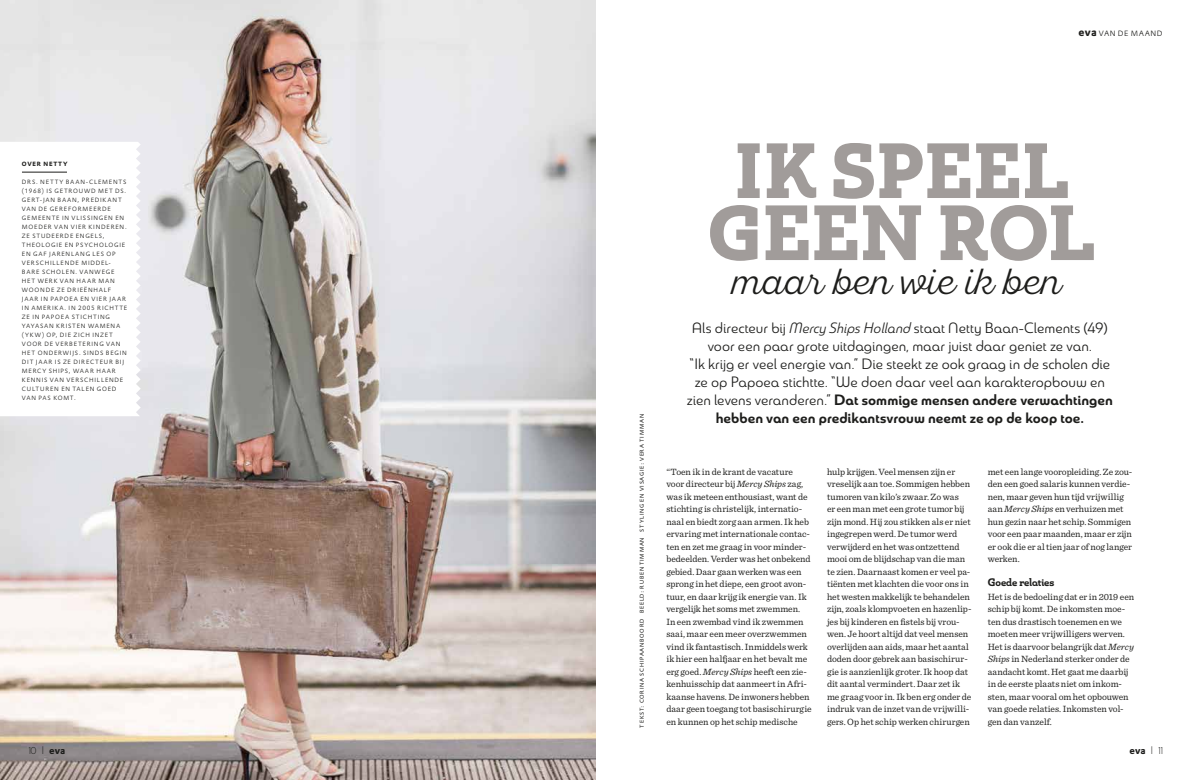
<style>
.page{position:relative;width:1191px;height:780px;background:#fff}
.page>*{position:absolute;margin:0;border:0;box-sizing:border-box;transform-origin:0 0}
.t1{font:78px/62px "Madurai Slab Nor Ex B";color:#a19c9a;text-align:center}
.t2{font:300 36.2px "Sant Elia Script";color:#1d1d1b}
.t3{font:15px/18px "Madurai Norm";letter-spacing:-.005em;color:#1d1d1b;text-align:center}
.t4{font:11px "Madurai Slab Nor Bol";letter-spacing:.005em;color:#1d1d1b}
.t5{font:700 10px "DTL Prokyon TOT";letter-spacing:-.01em;color:#1d1d1b}
.t6{font:300 10px "Madurai Norm";color:#1d1d1b}
.t7{font:9.5px/12.5px "Sentinel";letter-spacing:-.005em;color:#1d1d1b}
.t8{font:300 7.5px "DTL Prokyon TOT";letter-spacing:.07em;color:#1d1d1b}
.t9{font:300 6px/9px "DTL Prokyon TOT";letter-spacing:.13em;color:#1d1d1b}
.t10{font:700 6px "DTL Prokyon TOT";letter-spacing:.135em;color:#1d1d1b}
.t11{font:5.5px "DTL Prokyon TOT";letter-spacing:.13em;color:#1d1d1b}
.s1{font-weight:700;font-size:11px}
.s2{font-style:italic}
.s3{font-weight:700}
.s4{font-weight:300;font-size:8px}
</style>
<div class="page">
<img style="left:0;top:0;width:595px;height:780px">
<svg style="left:0;top:142px;width:141px;height:274px"></svg>
<hr style="left:22px;top:172px;width:45px;height:1px;background:#1d1d1b">
<p class="t10" style="left:22px;top:160px;width:47px">OVER NETTY</p>
<p class="t9" style="left:22px;top:178px;width:107px">DRS. NETTY BAAN-CLEMENTS (1968) IS GETROUWD MET DS.<br>GERT-JAN BAAN, PREDIKANT<br>VAN DE GEREFORMEERDE<br>GEMEENTE IN VLISSINGEN EN<br>MOEDER VAN VIER KINDEREN.<br>ZE STUDEERDE ENGELS,<br>THEOLOGIE EN PSYCHOLOGIE<br>EN GAF JARENLANG LES OP<br>VERSCHILLENDE MIDDEL-<br>BARE SCHOLEN. VANWEGE<br>HET WERK VAN HAAR MAN<br>WOONDE ZE DRIEËNHALF<br>JAAR IN PAPOEA EN VIER JAAR<br>IN AMERIKA. IN 2005 RICHTTE<br>ZE IN PAPOEA STICHTING<br>YAYASAN KRISTEN WAMENA (YKW) OP, DIE ZICH INZET<br>VOOR DE VERBETERING VAN<br>HET ONDERWIJS. SINDS BEGIN<br>DIT JAAR IS ZE DIRECTEUR BIJ<br>MERCY SHIPS, WAAR HAAR<br>KENNIS VAN VERSCHILLENDE<br>CULTUREN EN TALEN GOED<br>VAN PAS KOMT.</p>
<p class="t8" style="left:1078px;top:29px;width:86px"><span class="s1">eva</span> VAN DE MAAND</p>
<p class="t11" style="left:638px;top:727px;width:315px;rotate:-90deg">TEKST: CORINA SCHIPAANBOORD BEELD: RUBEN TIMMAN STYLING EN VISAGIE: VERA TIMMAN</p>
<h1 class="t1" style="left:708px;top:142px;width:388px">IK SPEEL<br>GEEN ROL</h1>
<h2 class="t2" style="left:731px;top:257px;width:331px">maar ben wie ik ben</h2>
<p class="t3" style="left:687px;top:318px;width:427px">Als directeur bij <span class="s2">Mercy Ships Holland</span> staat Netty Baan-Clements (49) voor een paar grote uitdagingen, maar juist daar geniet ze van.<br>“Ik krijg er veel energie van.” Die steekt ze ook graag in de scholen die ze op Papoea stichtte. “We doen daar veel aan karakteropbouw en zien levens veranderen.” <span class="s3">Dat sommige mensen andere verwachtingen hebben van een predikantsvrouw neemt ze op de koop toe.</span></p>
<p class="t7" style="left:666px;top:464px;width:147px">“Toen ik in de krant de vacature voor directeur bij <span class="s2">Mercy Ships</span> zag, was ik meteen enthousiast, want de stichting is christelijk, internatio&shy;naal en biedt zorg aan armen. Ik heb ervaring met internationale contac&shy;ten en zet me graag in voor minder&shy;bedeelden. Verder was het onbekend gebied. Daar gaan werken was een sprong in het diepe, een groot avon&shy;tuur, en daar krijg ik energie van. Ik vergelijk het soms met zwemmen.<br>In een zwembad vind ik zwemmen saai, maar een meer overzwemmen vind ik fantastisch. Inmiddels werk ik hier een halfjaar en het bevalt me erg goed. <span class="s2">Mercy Ships</span> heeft een zie&shy;kenhuisschip dat aanmeert in Afri&shy;kaanse havens. De inwoners hebben daar geen toegang tot basischirurgie en kunnen op het schip medische</p>
<p class="t7" style="left:827px;top:464px;width:146px">hulp krijgen. Veel mensen zijn er vreselijk aan toe. Sommigen hebben tumoren van kilo’s zwaar. Zo was<br>er een man met een grote tumor bij zijn mond. Hij zou stikken als er niet ingegrepen werd. De tumor werd verwijderd en het was ontzettend mooi om de blijdschap van die man te zien. Daarnaast komen er veel pa&shy;tiënten met klachten die voor ons in het westen makkelijk te behandelen zijn, zoals klompvoeten en hazenlip&shy;jes bij kinderen en fistels bij vrou&shy;wen. Je hoort altijd dat veel mensen overlijden aan aids, maar het aantal doden door gebrek aan basischirur&shy;gie is aanzienlijk groter. Ik hoop dat dit aantal vermindert. Daar zet ik me graag voor in. Ik ben erg onder de indruk van de inzet van de vrijwilli&shy;gers. Op het schip werken chirurgen</p>
<p class="t7" style="left:987px;top:464px;width:146px">met een lange vooropleiding. Ze zou&shy;den een goed salaris kunnen verdie&shy;nen, maar geven hun tijd vrijwillig aan <span class="s2">Mercy Ships</span> en verhuizen met hun gezin naar het schip. Sommigen voor een paar maanden, maar er zijn er ook die er al tien jaar of nog langer werken.</p>
<p class="t4" style="left:987px;top:576px;width:68px">Goede relaties</p>
<p class="t7" style="left:987px;top:589px;width:148px">Het is de bedoeling dat er in 2019 een schip bij komt. De inkomsten moe&shy;ten dus drastisch toenemen en we moeten meer vrijwilligers werven.<br>Het is daarvoor belangrijk dat <span class="s2">Mercy<br>Ships</span> in Nederland sterker onder de aandacht komt. Het gaat me daarbij in de eerste plaats niet om inkom&shy;sten, maar vooral om het opbouwen van goede relaties. Inkomsten vol&shy;gen dan vanzelf.</p>
<p class="t5" style="left:42px;top:743px;width:25px"><span class="s4">|</span> eva</p>
<p class="t5" style="left:1129px;top:743px;width:25px">eva <span class="s4">|</span></p>
<p class="t6" style="left:28px;top:743px;width:10px">10</p>
<p class="t6" style="left:1158px;top:743px;width:6px">11</p>
</div>
